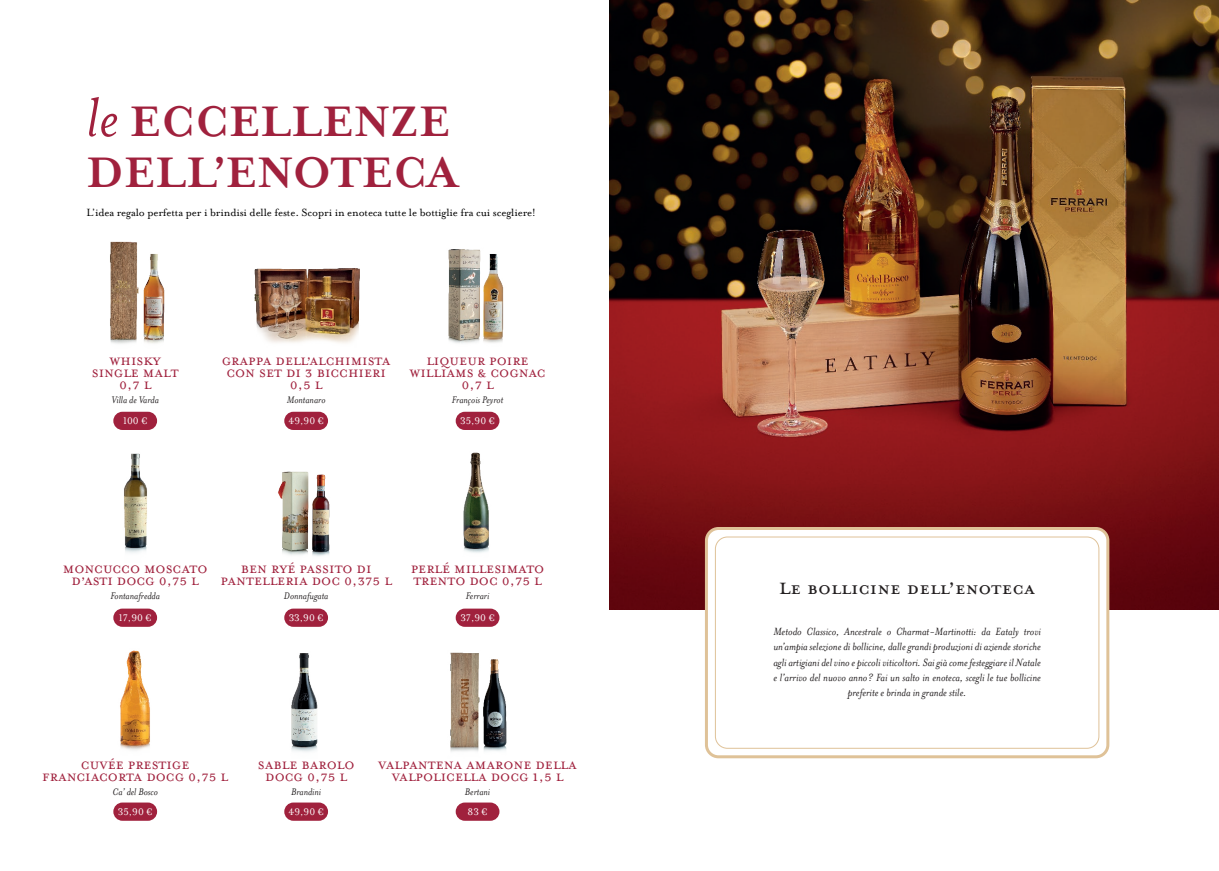
<style>
.page{position:relative;width:1219px;height:871px;background:#fff}
.page>*{position:absolute;margin:0;border:0;box-sizing:border-box;transform-origin:0 0}
.t1{font:700 49px/50.8px "Mrs Eaves";color:#a0213d}
.t2{font:26px "Mrs Eaves Petite Caps";color:#231f20}
.t3{font:17px/12px "Mrs Eaves All Small Caps";color:#a0213d;text-align:center}
.t4{font:italic 12px/15.2px "Mrs Eaves";color:#231f20;text-align:center}
.t5{font:12px "Mrs Eaves Roman Lining";letter-spacing:-.01em;color:#000}
.t6{font:italic 11px "Mrs Eaves";color:#231f20}
.t7{font:11px "Mrs Eaves Roman Lining";color:#fff}
.s1{font-weight:400;font-style:italic;font-size:63px}
</style>
<div class="page">
<img style="left:254px;top:268px;width:106px;height:75px">
<img style="left:609px;top:0;width:610px;height:609px">
<div style="left:706px;top:528px;width:402px;height:228px;background:#fff;border-radius:12px"></div>
<div style="left:705px;top:527px;width:404px;height:231px;border:3px solid #dfc298;border-radius:12px"></div>
<div style="left:715px;top:536px;width:384px;height:212px;border:1px solid #dfc298;border-radius:12px"></div>
<img style="left:278px;top:426px;width:52px;height:130px">
<img style="left:110px;top:241px;width:55px;height:103px">
<img style="left:124px;top:453px;width:23px;height:100px">
<img style="left:448px;top:249px;width:56px;height:94px">
<img style="left:463px;top:452px;width:26px;height:101px">
<img style="left:290px;top:626px;width:32px;height:126px">
<img style="left:119px;top:626px;width:33px;height:124px">
<img style="left:450px;top:652px;width:57px;height:100px">
<div style="left:113px;top:411px;width:44px;height:19px;background:#a0213d;border-radius:9px"></div>
<div style="left:113px;top:608px;width:44px;height:18px;background:#a0213d;border-radius:9px"></div>
<div style="left:113px;top:802px;width:44px;height:18px;background:#a0213d;border-radius:9px"></div>
<div style="left:284px;top:411px;width:44px;height:19px;background:#a0213d;border-radius:9px"></div>
<div style="left:284px;top:608px;width:44px;height:18px;background:#a0213d;border-radius:9px"></div>
<div style="left:284px;top:802px;width:44px;height:18px;background:#a0213d;border-radius:9px"></div>
<div style="left:456px;top:411px;width:43px;height:19px;background:#a0213d;border-radius:9px"></div>
<div style="left:456px;top:608px;width:43px;height:18px;background:#a0213d;border-radius:9px"></div>
<div style="left:456px;top:802px;width:43px;height:18px;background:#a0213d;border-radius:9px"></div>
<h1 class="t1" style="left:86px;top:96px;width:373px"><span class="s1">le</span> ECCELLENZE<br>DELL’ENOTECA</h1>
<p class="t5" style="left:86px;top:206px;width:451px">L’idea regalo perfetta per i brindisi delle feste. Scopri in enoteca tutte le bottiglie fra cui scegliere!</p>
<h3 class="t3" style="left:92px;top:355px;width:88px">WHiSKy<br>SINGLE MALT<br>0,7 L</h3>
<h3 class="t3" style="left:222px;top:355px;width:170px">GRAPPA DELL’ALCHIMISTA<br>CON SET DI 3 BICCHIERI<br>0,5 L</h3>
<h3 class="t3" style="left:409px;top:355px;width:138px">LIQUEUR POIRE<br>WILLIAMS &amp; COGNAC<br>0,7 L</h3>
<p class="t6" style="left:111px;top:394px;width:49px">Villa de Varda</p>
<p class="t6" style="left:287px;top:394px;width:40px">Montanaro</p>
<p class="t6" style="left:452px;top:394px;width:53px">François Peyrot</p>
<p class="t7" style="left:123px;top:415px;width:26px">100 €</p>
<p class="t7" style="left:288px;top:415px;width:37px">49,90 €</p>
<p class="t7" style="left:460px;top:415px;width:36px">35,90 €</p>
<h3 class="t3" style="left:63px;top:563px;width:146px">MONCUCCO MOSCATO<br>D’ASTI DOCG 0,75 L</h3>
<h3 class="t3" style="left:220px;top:563px;width:173px">BEN RYÉ PASSITO DI<br>PANTELLERIA DOC 0,375 L</h3>
<h3 class="t3" style="left:411px;top:563px;width:135px;text-align:left">PERLÉ MILLESIMATO<br>TRENTO DOC 0,75 L</h3>
<p class="t6" style="left:110px;top:589px;width:51px">Fontanafredda</p>
<p class="t6" style="left:284px;top:589px;width:46px">Donnafugata</p>
<p class="t6" style="left:466px;top:589px;width:25px">Ferrari</p>
<p class="t7" style="left:119px;top:611px;width:34px">17,90 €</p>
<p class="t7" style="left:289px;top:611px;width:36px">33,90 €</p>
<p class="t7" style="left:460px;top:611px;width:36px">37,90 €</p>
<h3 class="t3" style="left:42px;top:759px;width:187px">CUVÉE PRESTIGE<br>FRANCIACORTA DOCG 0,75 L</h3>
<p class="t6" style="left:112px;top:785px;width:47px">Ca’ del Bosco</p>
<h3 class="t3" style="left:258px;top:759px;width:98px">SABLE BAROLO<br>DOCG 0,75 L</h3>
<p class="t6" style="left:291px;top:785px;width:32px">Brandini</p>
<h3 class="t3" style="left:378px;top:759px;width:200px">VALPANTENA AMARONE DELLA<br>VALPOLICELLA DOCG 1,5 L</h3>
<p class="t6" style="left:465px;top:785px;width:27px">Bertani</p>
<p class="t7" style="left:118px;top:805px;width:36px">35,90 €</p>
<p class="t7" style="left:288px;top:805px;width:37px">49,90 €</p>
<p class="t7" style="left:468px;top:805px;width:22px">83 €</p>
<h2 class="t2" style="left:779px;top:575px;width:258px">Le bollicine dell’enoteca</h2>
<p class="t4" style="left:773px;top:624px;width:269px">Metodo Classico, Ancestrale o Charmat-Martinotti: da Eataly trovi un’ampia selezione di bollicine, dalle grandi produzioni di aziende storiche agli artigiani del vino e piccoli viticoltori. Sai già come festeggiare il Natale e l’arrivo del nuovo anno? Fai un salto in enoteca, scegli le tue bollicine preferite e brinda in grande stile.</p>
</div>
